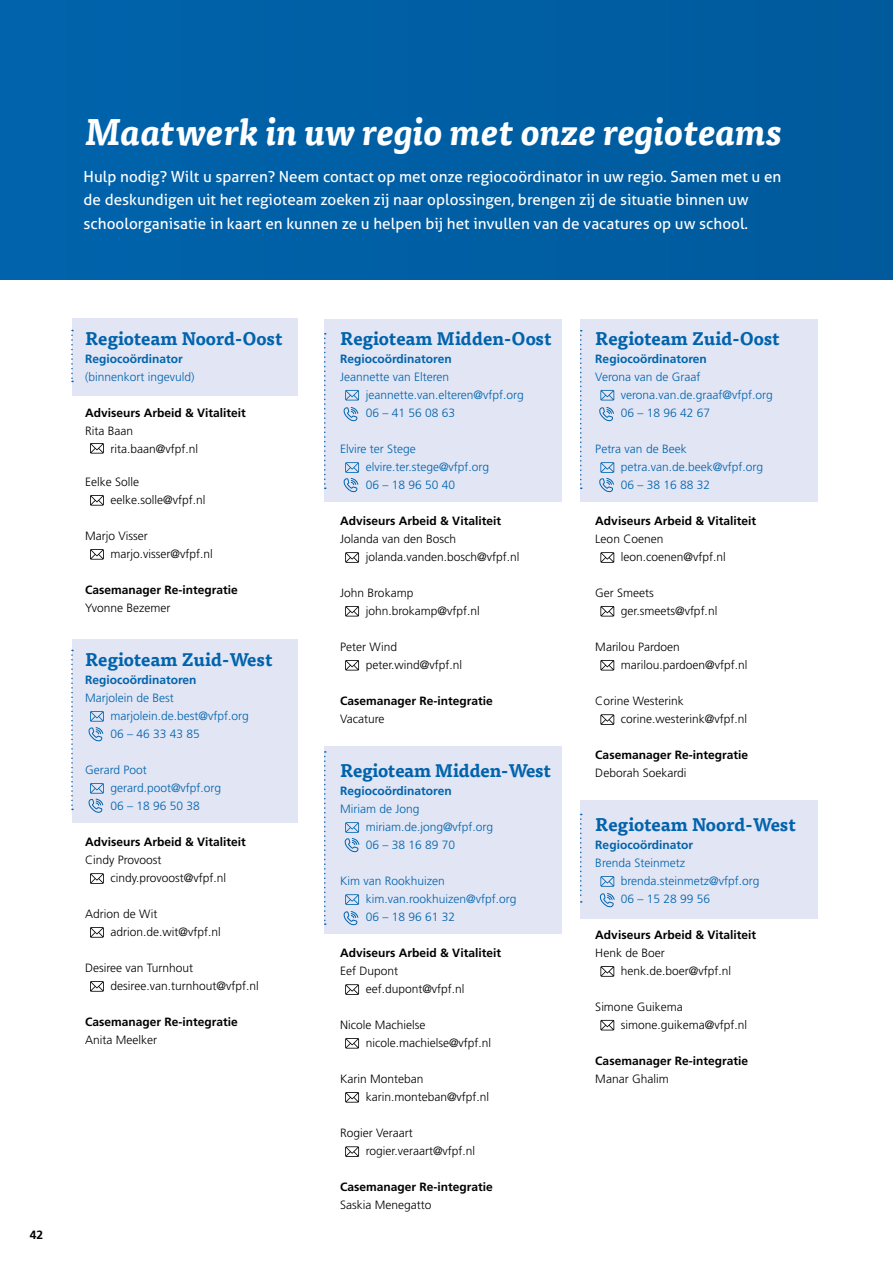
<style>
.page{position:relative;width:893px;height:1263px;background:#fff}
.page>*{position:absolute;margin:0;border:0;box-sizing:border-box;transform-origin:0 0}
.t1{font:italic 700 36.6px "Tisa Pro";color:#fff}
.t2{font:700 18px "Tisa Pro";color:#0063ac}
.t3{font:15.3px/23.7px "Aller";color:#fff}
.t4{font:300 12px/18px "Frutiger";color:#000}
.t5{font:300 12px/18px "Frutiger";color:#0063ac}
.t6{font:700 12px "Frutiger";color:#000}
.t7{font:700 12px "Frutiger";color:#0063ac}
</style>
<div class="page">
<div style="left:580px;top:319px;width:237px;height:183px;background:#e1e5f4"></div>
<div style="left:580px;top:800px;width:237px;height:118px;background:#e1e5f4"></div>
<div style="left:72px;top:319px;width:225px;height:77px;background:#e1e5f4"></div>
<div style="left:324px;top:319px;width:237px;height:183px;background:#e1e5f4"></div>
<div style="left:324px;top:746px;width:237px;height:187px;background:#e1e5f4"></div>
<div style="left:72px;top:639px;width:225px;height:184px;background:#e1e5f4"></div>
<div style="left:0;top:0;width:893px;height:279px;background:#005fa4"></div>
<svg style="left:71px;top:650px;width:2px;height:160px"></svg>
<svg style="left:71px;top:330px;width:2px;height:52px"></svg>
<svg style="left:324px;top:751px;width:2px;height:174px"></svg>
<svg style="left:580px;top:330px;width:2px;height:159px"></svg>
<svg style="left:580px;top:814px;width:2px;height:89px"></svg>
<svg style="left:324px;top:333px;width:2px;height:156px"></svg>
<svg style="left:343px;top:911px;width:15px;height:14px"></svg>
<svg style="left:599px;top:893px;width:16px;height:14px"></svg>
<svg style="left:599px;top:407px;width:15px;height:14px"></svg>
<svg style="left:343px;top:407px;width:15px;height:14px"></svg>
<svg style="left:345px;top:552px;width:14px;height:11px"></svg>
<svg style="left:90px;top:443px;width:14px;height:11px"></svg>
<svg style="left:90px;top:873px;width:14px;height:11px"></svg>
<svg style="left:343px;top:462px;width:16px;height:30px"></svg>
<svg style="left:599px;top:462px;width:15px;height:30px"></svg>
<svg style="left:345px;top:390px;width:14px;height:10px"></svg>
<svg style="left:600px;top:390px;width:14px;height:10px"></svg>
<svg style="left:345px;top:606px;width:14px;height:10px"></svg>
<svg style="left:90px;top:495px;width:14px;height:11px"></svg>
<svg style="left:90px;top:927px;width:14px;height:11px"></svg>
<svg style="left:345px;top:660px;width:14px;height:10px"></svg>
<svg style="left:90px;top:549px;width:14px;height:11px"></svg>
<svg style="left:90px;top:981px;width:14px;height:11px"></svg>
<svg style="left:88px;top:711px;width:16px;height:31px"></svg>
<svg style="left:88px;top:783px;width:16px;height:30px"></svg>
<svg style="left:344px;top:822px;width:15px;height:30px"></svg>
<svg style="left:345px;top:894px;width:14px;height:11px"></svg>
<svg style="left:600px;top:552px;width:14px;height:11px"></svg>
<svg style="left:600px;top:606px;width:14px;height:10px"></svg>
<svg style="left:600px;top:660px;width:14px;height:10px"></svg>
<svg style="left:600px;top:714px;width:14px;height:11px"></svg>
<svg style="left:345px;top:984px;width:14px;height:11px"></svg>
<svg style="left:345px;top:1038px;width:14px;height:10px"></svg>
<svg style="left:345px;top:1092px;width:14px;height:10px"></svg>
<svg style="left:345px;top:1146px;width:14px;height:11px"></svg>
<svg style="left:600px;top:966px;width:14px;height:11px"></svg>
<svg style="left:600px;top:1020px;width:14px;height:10px"></svg>
<svg style="left:600px;top:876px;width:14px;height:11px"></svg>
<p class="t6" style="left:30px;top:1228px;width:15px">42</p>
<h1 class="t1" style="left:85px;top:103px;width:698px">Maatwerk in uw regio met onze regioteams</h1>
<p class="t3" style="left:84px;top:164px;width:699px">Hulp nodig? Wilt u sparren? Neem contact op met onze regiocoördinator in uw regio. Samen met u en de deskundigen uit het regioteam zoeken zij naar oplossingen, brengen zij de situatie binnen uw schoolorganisatie in kaart en kunnen ze u helpen bij het invullen van de vacatures op uw school.</p>
<h2 class="t2" style="left:85px;top:324px;width:199px">Regioteam Noord-Oost</h2>
<p class="t7" style="left:85px;top:351px;width:99px">Regiocoördinator</p>
<p class="t5" style="left:85px;top:367px;width:111px">(binnenkort ingevuld)</p>
<p class="t6" style="left:85px;top:405px;width:162px">Adviseurs Arbeid &amp; Vitaliteit</p>
<p class="t4" style="left:111px;top:421px;width:89px;text-indent:-26px">Rita Baan rita.baan@vfpf.nl</p>
<p class="t4" style="left:111px;top:472px;width:96px;text-indent:-26px">Eelke Solle eelke.solle@vfpf.nl</p>
<p class="t4" style="left:111px;top:526px;width:104px;text-indent:-26px">Marjo Visser marjo.visser@vfpf.nl</p>
<p class="t6" style="left:85px;top:582px;width:154px">Casemanager Re-integratie</p>
<p class="t4" style="left:85px;top:598px;width:87px">Yvonne Bezemer</p>
<h2 class="t2" style="left:85px;top:645px;width:189px">Regioteam Zuid-West</h2>
<p class="t7" style="left:85px;top:672px;width:113px">Regiocoördinatoren</p>
<p class="t5" style="left:111px;top:688px;width:140px;text-indent:-26px">Marjolein de Best marjolein.de.best@vfpf.org<br>06 – 46 33 43 85</p>
<p class="t5" style="left:111px;top:760px;width:112px;text-indent:-26px">Gerard Poot gerard.poot@vfpf.org<br>06 – 18 96 50 38</p>
<p class="t6" style="left:85px;top:834px;width:162px">Adviseurs Arbeid &amp; Vitaliteit</p>
<p class="t4" style="left:111px;top:850px;width:117px;text-indent:-26px">Cindy Provoost cindy.provoost@vfpf.nl</p>
<p class="t4" style="left:111px;top:904px;width:112px;text-indent:-26px">Adrion de Wit adrion.de.wit@vfpf.nl</p>
<p class="t4" style="left:111px;top:958px;width:150px;text-indent:-26px">Desiree van Turnhout desiree.van.turnhout@vfpf.nl</p>
<p class="t6" style="left:85px;top:1014px;width:154px">Casemanager Re-integratie</p>
<p class="t4" style="left:85px;top:1030px;width:73px">Anita Meelker</p>
<h2 class="t2" style="left:340px;top:324px;width:213px">Regioteam Midden-Oost</h2>
<p class="t7" style="left:340px;top:351px;width:113px">Regiocoördinatoren</p>
<p class="t5" style="left:366px;top:367px;width:160px;text-indent:-26px">Jeannette van Elteren jeannette.van.elteren@vfpf.org<br>06 – 41 56 08 63</p>
<p class="t5" style="left:366px;top:439px;width:125px;text-indent:-26px">Elvire ter Stege elvire.ter.stege@vfpf.org<br>06 – 18 96 50 40</p>
<p class="t6" style="left:340px;top:513px;width:162px">Adviseurs Arbeid &amp; Vitaliteit</p>
<p class="t4" style="left:366px;top:529px;width:155px;text-indent:-26px">Jolanda van den Bosch jolanda.vanden.bosch@vfpf.nl</p>
<p class="t4" style="left:366px;top:583px;width:116px;text-indent:-26px">John Brokamp john.brokamp@vfpf.nl</p>
<p class="t4" style="left:366px;top:637px;width:98px;text-indent:-26px">Peter Wind peter.wind@vfpf.nl</p>
<p class="t6" style="left:340px;top:693px;width:154px">Casemanager Re-integratie</p>
<p class="t4" style="left:340px;top:709px;width:46px">Vacature</p>
<h2 class="t2" style="left:340px;top:756px;width:212px">Regioteam Midden-West</h2>
<p class="t7" style="left:340px;top:783px;width:113px">Regiocoördinatoren</p>
<p class="t5" style="left:366px;top:799px;width:129px;text-indent:-26px">Miriam de Jong miriam.de.jong@vfpf.org<br>06 – 38 16 89 70</p>
<p class="t5" style="left:366px;top:871px;width:152px;text-indent:-26px">Kim van Rookhuizen kim.van.rookhuizen@vfpf.org<br>06 – 18 96 61 32</p>
<p class="t6" style="left:340px;top:945px;width:162px">Adviseurs Arbeid &amp; Vitaliteit</p>
<p class="t4" style="left:366px;top:961px;width:100px;text-indent:-26px">Eef Dupont eef.dupont@vfpf.nl</p>
<p class="t4" style="left:366px;top:1015px;width:127px;text-indent:-26px">Nicole Machielse nicole.machielse@vfpf.nl</p>
<p class="t4" style="left:366px;top:1069px;width:125px;text-indent:-26px">Karin Monteban karin.monteban@vfpf.nl</p>
<p class="t4" style="left:366px;top:1123px;width:111px;text-indent:-26px">Rogier Veraart rogier.veraart@vfpf.nl</p>
<p class="t6" style="left:340px;top:1179px;width:154px">Casemanager Re-integratie</p>
<p class="t4" style="left:340px;top:1195px;width:93px">Saskia Menegatto</p>
<h2 class="t2" style="left:595px;top:324px;width:186px">Regioteam Zuid-Oost</h2>
<p class="t7" style="left:595px;top:351px;width:113px">Regiocoördinatoren</p>
<p class="t5" style="left:621px;top:367px;width:154px;text-indent:-26px">Verona van de Graaf verona.van.de.graaf@vfpf.org<br>06 – 18 96 42 67</p>
<p class="t5" style="left:621px;top:439px;width:144px;text-indent:-26px">Petra van de Beek petra.van.de.beek@vfpf.org<br>06 – 38 16 88 32</p>
<p class="t6" style="left:595px;top:513px;width:162px">Adviseurs Arbeid &amp; Vitaliteit</p>
<p class="t4" style="left:621px;top:529px;width:106px;text-indent:-26px">Leon Coenen leon.coenen@vfpf.nl</p>
<p class="t4" style="left:621px;top:583px;width:98px;text-indent:-26px">Ger Smeets ger.smeets@vfpf.nl</p>
<p class="t4" style="left:621px;top:637px;width:128px;text-indent:-26px">Marilou Pardoen marilou.pardoen@vfpf.nl</p>
<p class="t4" style="left:621px;top:691px;width:128px;text-indent:-26px">Corine Westerink corine.westerink@vfpf.nl</p>
<p class="t6" style="left:595px;top:747px;width:154px">Casemanager Re-integratie</p>
<p class="t4" style="left:595px;top:763px;width:93px">Deborah Soekardi</p>
<h2 class="t2" style="left:595px;top:810px;width:202px">Regioteam Noord-West</h2>
<p class="t7" style="left:595px;top:837px;width:99px">Regiocoördinator</p>
<p class="t5" style="left:621px;top:853px;width:140px;text-indent:-26px">Brenda Steinmetz brenda.steinmetz@vfpf.org<br>06 – 15 28 99 56</p>
<p class="t6" style="left:595px;top:927px;width:162px">Adviseurs Arbeid &amp; Vitaliteit</p>
<p class="t4" style="left:621px;top:943px;width:112px;text-indent:-26px">Henk de Boer henk.de.boer@vfpf.nl</p>
<p class="t4" style="left:621px;top:997px;width:128px;text-indent:-26px">Simone Guikema simone.guikema@vfpf.nl</p>
<p class="t6" style="left:595px;top:1053px;width:154px">Casemanager Re-integratie</p>
<p class="t4" style="left:595px;top:1069px;width:75px">Manar Ghalim</p>
</div>
